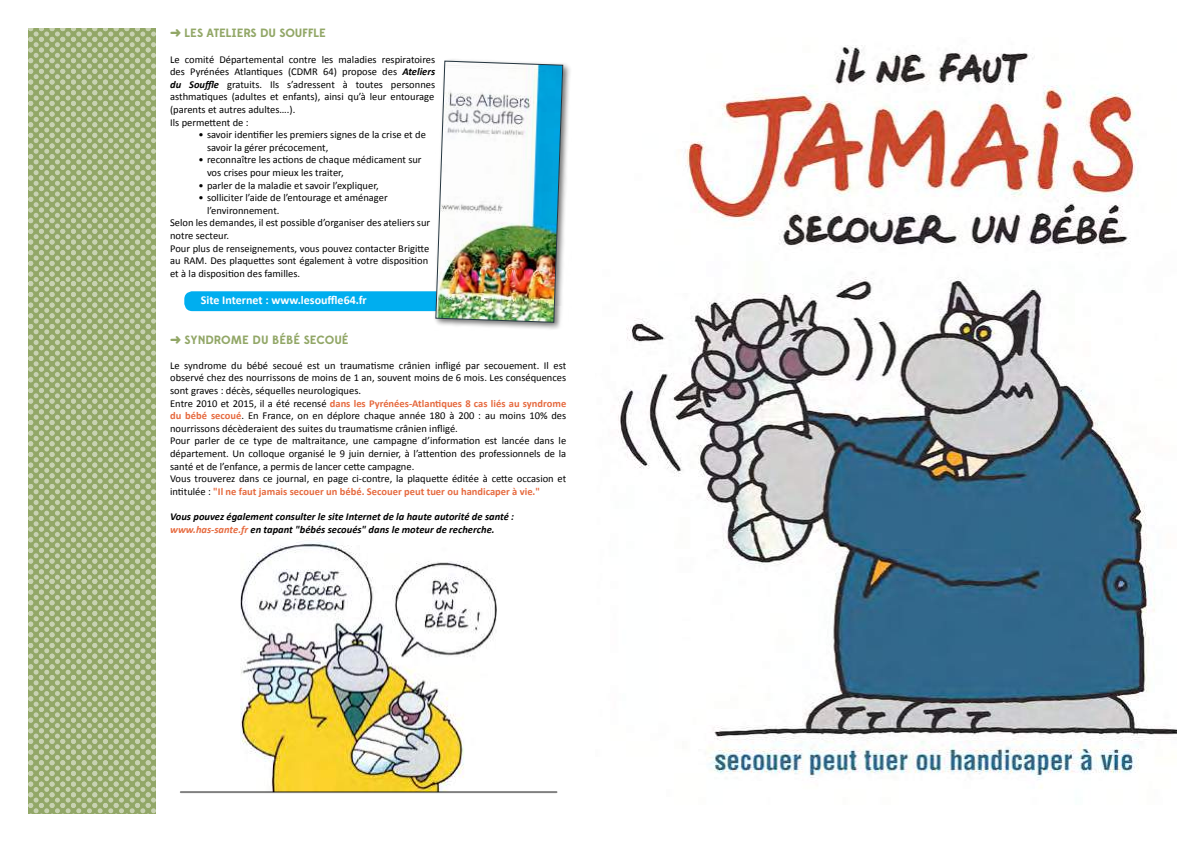
<style>
.page{position:relative;width:1191px;height:842px;background:#fff}
.page>*{position:absolute;margin:0;border:0;box-sizing:border-box;transform-origin:0 0}
.t1{font:700 12px "Edmondsans";color:#92a767}
.t2{font:700 12px "Calibri";color:#fff}
.t3{font:10.5px/12.6px "Calibri";color:#000}
.t4{font:italic 700 10.5px/12.6px "Calibri";color:#000}
.s1{font-weight:700;font-style:italic}
.s2{font-weight:700;color:#e66a3f}
.s3{color:#e66a3f}
</style>
<div class="page">
<img style="left:240px;top:541px;width:257px;height:250px">
<div style="left:184px;top:291px;width:293px;height:20px;background:#00aeef;border-radius:8px"></div>
<svg style="left:28px;top:28px;width:128px;height:786px;background:#a5b682"></svg>
<div style="left:433px;top:59px;width:138px;height:272px;background:#000;opacity:.55"></div>
<img style="left:435px;top:61px;width:128px;height:262px">
<hr style="left:181px;top:791px;width:375px;height:2px;background:#000">
<img style="left:618px;top:45px;width:558px;height:743px">
<p class="t1" style="left:170px;top:26px;width:157px">➜ LES ATELIERS DU SOUFFLE</p>
<p class="t3" style="left:170px;top:52px;width:267px">Le comité Départemental contre les maladies respiratoires des Pyrénées Atlantiques (CDMR 64) propose des <span class="s1">Ateliers du Souffle</span> gratuits. Ils s’adressent à toutes personnes asthmatiques (adultes et enfants), ainsi qu’à leur entourage (parents et autres adultes….).<br>Ils permettent de :</p>
<p class="t3" style="left:207px;top:128px;width:220px;text-indent:-9px">• savoir identifier les premiers signes de la crise et de savoir la gérer précocement,</p>
<p class="t3" style="left:207px;top:153px;width:216px;text-indent:-9px">• reconnaître les actions de chaque médicament sur vos crises pour mieux les traiter,</p>
<p class="t3" style="left:198px;top:178px;width:182px">• parler de la maladie et savoir l’expliquer,</p>
<p class="t3" style="left:198px;top:191px;width:191px">• solliciter l’aide de l’entourage et aménager</p>
<p class="t3" style="left:207px;top:204px;width:74px">l’environnement.</p>
<p class="t3" style="left:170px;top:216px;width:261px">Selon les demandes, il est possible d’organiser des ateliers sur</p>
<p class="t3" style="left:170px;top:229px;width:60px">notre secteur.</p>
<p class="t3" style="left:170px;top:241px;width:261px">Pour plus de renseignements, vous pouvez contacter Brigitte</p>
<p class="t3" style="left:170px;top:254px;width:259px">au RAM. Des plaquettes sont également à votre disposition</p>
<p class="t3" style="left:170px;top:267px;width:131px">et à la disposition des familles.</p>
<p class="t2" style="left:201px;top:292px;width:167px">Site Internet : www.lesouffle64.fr</p>
<p class="t1" style="left:170px;top:332px;width:180px">➜ SYNDROME DU BÉBÉ SECOUÉ</p>
<p class="t3" style="left:170px;top:358px;width:398px">Le syndrome du bébé secoué est un traumatisme crânien infligé par secouement. Il est observé chez des nourrissons de moins de 1 an, souvent moins de 6 mois. Les conséquences sont graves : décès, séquelles neurologiques.<br>Entre 2010 et 2015, il a été recensé <span class="s2">dans les Pyrénées-Atlantiques 8 cas liés au syndrome du bébé secoué</span>. En France, on en déplore chaque année 180 à 200 : au moins 10% des nourrissons décèderaient des suites du traumatisme crânien infligé.<br>Pour parler de ce type de maltraitance, une campagne d’information est lancée dans le département. Un colloque organisé le 9 juin dernier, à l’attention des professionnels de la santé et de l’enfance, a permis de lancer cette campagne.<br>Vous trouverez dans ce journal, en page ci-contre, la plaquette éditée à cette occasion et intitulée : <span class="s2">"Il ne faut jamais secouer un bébé. Secouer peut tuer ou handicaper à vie."</span></p>
<p class="t4" style="left:170px;top:510px;width:345px">Vous pouvez également consulter le site Internet de la haute autorité de santé : <span class="s3">www.has-sante.fr</span> en tapant "bébés secoués" dans le moteur de recherche.</p>
</div>
